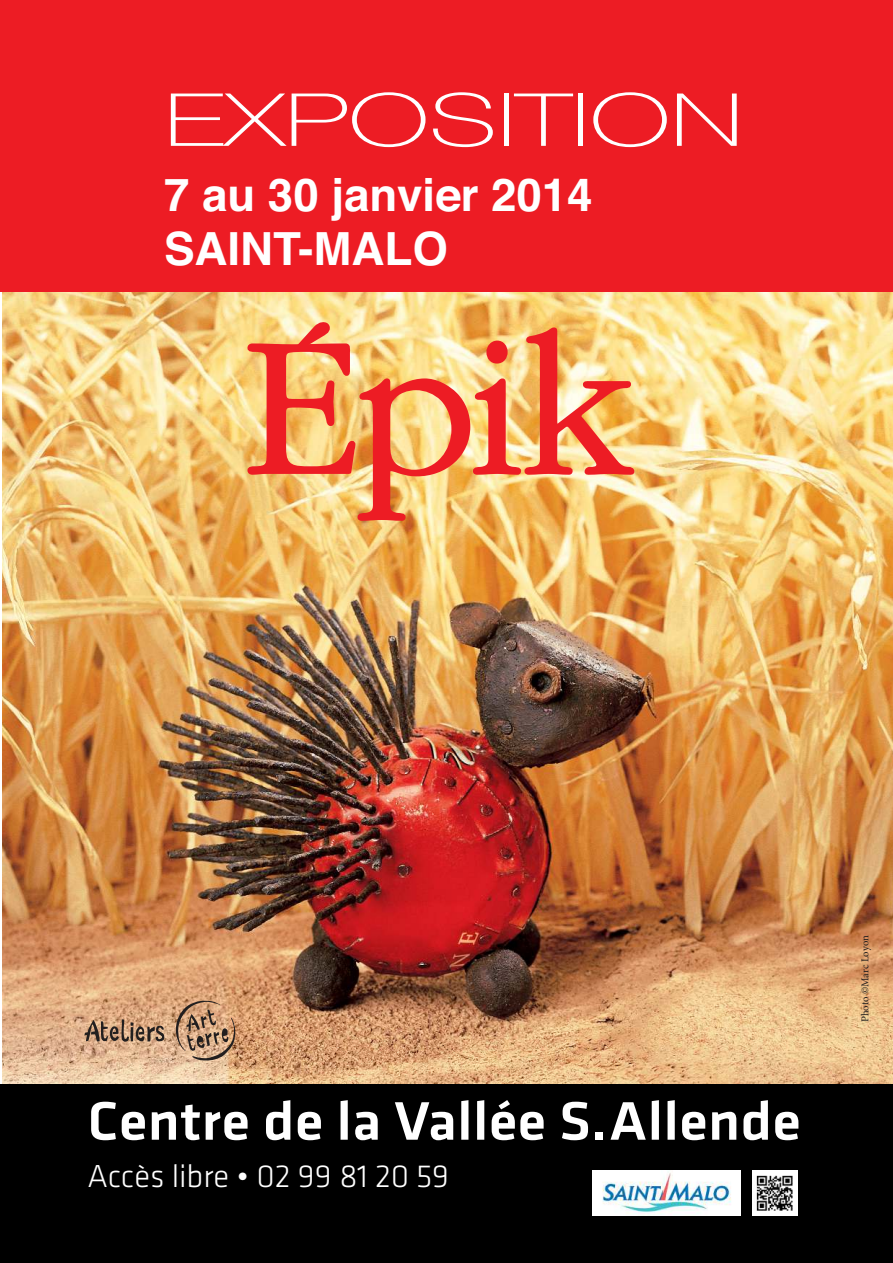
<style>
.page{position:relative;width:893px;height:1263px;background:#fff}
.page>*{position:absolute;margin:0;border:0;box-sizing:border-box;transform-origin:0 0}
.t1{font:100 73.2px "Helvetica Neue";color:#fff;scale:1.48 1}
.t2{font:500 56.25px "Klavika";letter-spacing:.005em;color:#fff;scale:1.05 1}
.t3{font:700 45.6px/54.8px "Helvetica";color:#fff}
.t4{font:300 33px "Klavika";color:#fff}
.t5{font:10.65px "Minion Pro";letter-spacing:-.01em;color:#221f1f}
</style>
<div class="page">
<img style="left:2px;top:291px;width:891px;height:793px">
<div style="left:0;top:1084px;width:893px;height:179px;background:#000"></div>
<div style="left:0;top:0;width:893px;height:291px;background:#ed1c24"></div>
<img style="left:752px;top:1170px;width:45px;height:45px">
<img style="left:592px;top:1170px;width:148px;height:46px">
<svg style="left:246px;top:319px;width:390px;height:203px;background:#f3a76c"></svg>
<svg style="left:176px;top:1000px;width:60px;height:61px;background:#b79070"></svg>
<svg style="left:84px;top:1019px;width:81px;height:23px;background:#a28066"></svg>
<h1 class="t1" style="left:164px;top:78px;width:393px">EXPOSITION</h1>
<p class="t3" style="left:164px;top:171px;width:430px">7 au 30 janvier 2014<br>SAINT-MALO</p>
<p class="t2" style="left:88px;top:1087px;width:681px">Centre de la Vallée S.Allende</p>
<p class="t4" style="left:88px;top:1158px;width:363px">Accès libre • 02 99 81 20 59</p>
<p class="t5" style="left:861px;top:1022px;width:88px;rotate:-90deg">Photo ©Marc Loyon</p>
</div>
